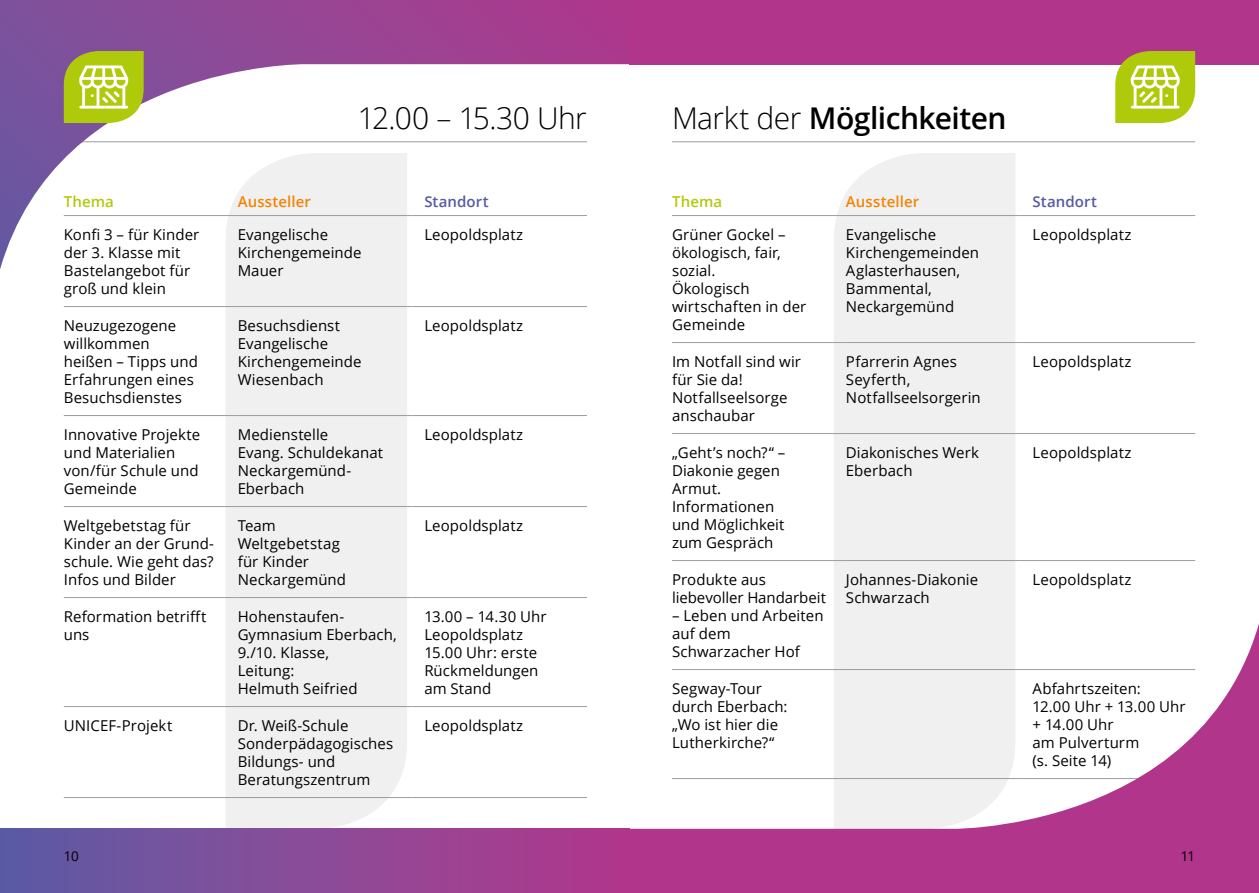
<style>
.page{position:relative;width:1259px;height:893px;background:#fff}
.page>*{position:absolute;margin:0;border:0;box-sizing:border-box;transform-origin:0 0}
.t1{font:600 30px "Open Sans";letter-spacing:-.015em;color:#000}
.t2{font:300 30px "Open Sans";letter-spacing:-.02em;color:#000}
.t3{font:15px/18px "Open Sans";letter-spacing:.005em;color:#000}
.t4{font:600 15px "Open Sans";letter-spacing:.01em;color:#f08505}
.t5{font:600 15px "Open Sans";letter-spacing:.005em;color:#555aa4}
.t6{font:600 15px "Open Sans";letter-spacing:.01em;color:#afca0b}
.t7{font:13.5px "Open Sans";color:#000}
.s1{font-weight:300}
</style>
<div class="page">
<div style="left:226px;top:269px;width:181px;height:560px;background:#f0f0f0"></div>
<div style="left:0;top:829px;width:629px;height:64px;background:linear-gradient(to right,#5d5ca4,#b4388b)"></div>
<div style="left:629px;top:0;width:630px;height:64px;background:#b0358b"></div>
<hr style="left:64px;top:306px;width:174px;height:1px;background:#9d9d9c">
<hr style="left:238px;top:306px;width:173px;height:1px;background:#9d9d9c">
<hr style="left:411px;top:306px;width:176px;height:1px;background:#9d9d9c">
<hr style="left:64px;top:415px;width:174px;height:1px;background:#9d9d9c">
<hr style="left:238px;top:415px;width:173px;height:1px;background:#9d9d9c">
<hr style="left:411px;top:415px;width:176px;height:1px;background:#9d9d9c">
<hr style="left:64px;top:506px;width:174px;height:1px;background:#9d9d9c">
<hr style="left:238px;top:506px;width:173px;height:1px;background:#9d9d9c">
<hr style="left:411px;top:506px;width:176px;height:1px;background:#9d9d9c">
<hr style="left:64px;top:597px;width:174px;height:1px;background:#9d9d9c">
<hr style="left:238px;top:597px;width:173px;height:1px;background:#9d9d9c">
<hr style="left:411px;top:597px;width:176px;height:1px;background:#9d9d9c">
<hr style="left:64px;top:706px;width:174px;height:1px;background:#9d9d9c">
<hr style="left:238px;top:706px;width:173px;height:1px;background:#9d9d9c">
<hr style="left:411px;top:706px;width:176px;height:1px;background:#9d9d9c">
<hr style="left:64px;top:797px;width:174px;height:1px;background:#9d9d9c">
<hr style="left:238px;top:797px;width:173px;height:1px;background:#9d9d9c">
<hr style="left:411px;top:797px;width:176px;height:1px;background:#9d9d9c">
<svg style="left:1115px;top:51px;width:80px;height:72px"></svg>
<svg style="left:0;top:0;width:629px;height:269px"></svg>
<hr style="left:672px;top:141px;width:523px;height:1px;background:#9d9d9c">
<div style="left:834px;top:153px;width:181px;height:374px;background:#f0f0f0"></div>
<hr style="left:672px;top:215px;width:174px;height:1px;background:#9d9d9c">
<hr style="left:846px;top:215px;width:173px;height:1px;background:#9d9d9c">
<hr style="left:1019px;top:215px;width:176px;height:1px;background:#9d9d9c">
<hr style="left:672px;top:433px;width:174px;height:1px;background:#9d9d9c">
<hr style="left:846px;top:433px;width:173px;height:1px;background:#9d9d9c">
<hr style="left:1019px;top:433px;width:176px;height:1px;background:#9d9d9c">
<hr style="left:672px;top:342px;width:174px;height:1px;background:#9d9d9c">
<hr style="left:846px;top:342px;width:173px;height:1px;background:#9d9d9c">
<hr style="left:1019px;top:342px;width:176px;height:1px;background:#9d9d9c">
<svg style="left:64px;top:51px;width:80px;height:72px"></svg>
<svg style="left:629px;top:527px;width:630px;height:366px"></svg>
<h1 class="t2" style="left:358px;top:98px;width:231px">12.00 – 15.30 Uhr</h1>
<p class="t6" style="left:64px;top:191px;width:52px">Thema</p>
<p class="t4" style="left:238px;top:191px;width:75px">Aussteller</p>
<p class="t5" style="left:424px;top:191px;width:66px">Standort</p>
<p class="t3" style="left:64px;top:225px;width:137px">Konfi 3 – für Kinder der 3. Klasse mit<br>Bastelangebot für groß und klein</p>
<p class="t3" style="left:238px;top:225px;width:125px">Evangelische<br>Kirchengemeinde<br>Mauer</p>
<p class="t3" style="left:424px;top:225px;width:100px">Leopoldsplatz</p>
<p class="t3" style="left:64px;top:316px;width:136px">Neuzugezogene willkommen heißen – Tipps und<br>Erfahrungen eines<br>Besuchsdienstes</p>
<p class="t3" style="left:238px;top:316px;width:125px">Besuchsdienst<br>Evangelische<br>Kirchengemeinde<br>Wiesenbach</p>
<p class="t3" style="left:424px;top:316px;width:100px">Leopoldsplatz</p>
<p class="t3" style="left:64px;top:425px;width:138px">Innovative Projekte und Materialien von/für Schule und<br>Gemeinde</p>
<p class="t3" style="left:238px;top:425px;width:147px">Medienstelle<br>Evang. Schuldekanat<br>Neckargemünd-<br>Eberbach</p>
<p class="t3" style="left:424px;top:425px;width:100px">Leopoldsplatz</p>
<p class="t3" style="left:64px;top:516px;width:152px">Weltgebetstag für<br>Kinder an der Grund&shy;schule. Wie geht das?<br>Infos und Bilder</p>
<p class="t3" style="left:238px;top:516px;width:110px">Team<br>Weltgebetstag für Kinder<br>Neckargemünd</p>
<p class="t3" style="left:424px;top:516px;width:100px">Leopoldsplatz</p>
<p class="t3" style="left:64px;top:607px;width:144px">Reformation betrifft uns</p>
<p class="t3" style="left:238px;top:607px;width:161px">Hohenstaufen-<br>Gymnasium Eberbach,<br>9./10. Klasse,<br>Leitung:<br>Helmuth Seifried</p>
<p class="t3" style="left:424px;top:607px;width:124px">13.00 – 14.30 Uhr<br>Leopoldsplatz<br>15.00 Uhr: erste<br>Rückmeldungen am Stand</p>
<p class="t3" style="left:64px;top:716px;width:110px">UNICEF-Projekt</p>
<p class="t3" style="left:238px;top:716px;width:157px">Dr. Weiß-Schule<br>Sonderpädagogisches<br>Bildungs- und<br>Beratungszentrum</p>
<p class="t3" style="left:424px;top:716px;width:100px">Leopoldsplatz</p>
<h1 class="t1" style="left:672px;top:98px;width:336px"><span class="s1">Markt der</span> Möglichkeiten</h1>
<p class="t6" style="left:672px;top:191px;width:52px">Thema</p>
<p class="t4" style="left:846px;top:191px;width:75px">Aussteller</p>
<p class="t5" style="left:1032px;top:191px;width:66px">Standort</p>
<p class="t3" style="left:672px;top:225px;width:136px">Grüner Gockel – ökologisch, fair, sozial.<br>Ökologisch wirtschaften in der<br>Gemeinde</p>
<p class="t3" style="left:846px;top:225px;width:135px">Evangelische<br>Kirchengemeinden<br>Aglasterhausen,<br>Bammental,<br>Neckargemünd</p>
<p class="t3" style="left:1032px;top:225px;width:100px">Leopoldsplatz</p>
<p class="t3" style="left:672px;top:352px;width:130px">Im Notfall sind wir für Sie da!<br>Notfallseelsorge anschaubar</p>
<p class="t3" style="left:846px;top:352px;width:136px">Pfarrerin Agnes<br>Seyferth,<br>Notfallseelsorgerin</p>
<p class="t3" style="left:1032px;top:352px;width:100px">Leopoldsplatz</p>
<p class="t3" style="left:672px;top:443px;width:115px">„Gehtʼs noch?“ –<br>Diakonie gegen<br>Armut.<br>Informationen und Möglichkeit zum Gespräch</p>
<p class="t3" style="left:846px;top:443px;width:135px">Diakonisches Werk<br>Eberbach</p>
<p class="t3" style="left:1032px;top:443px;width:100px">Leopoldsplatz</p>
<p class="t3" style="left:672px;top:570px;width:155px">Produkte aus liebevoller Handarbeit</p>
<p class="t3" style="left:672px;top:606px;width:153px">– Leben und Arbeiten auf dem<br>Schwarzacher Hof</p>
<p class="t3" style="left:846px;top:570px;width:134px">Johannes-Diakonie<br>Schwarzach</p>
<p class="t3" style="left:1032px;top:570px;width:100px">Leopoldsplatz</p>
<p class="t3" style="left:672px;top:679px;width:117px">Segway-Tour durch Eberbach: „Wo ist hier die<br>Lutherkirche?“</p>
<p class="t3" style="left:1032px;top:679px;width:154px">Abfahrtszeiten:<br>12.00 Uhr + 13.00 Uhr + 14.00 Uhr<br>am Pulverturm<br>(s. Seite 14)</p>
<p class="t7" style="left:64px;top:847px;width:16px">10</p>
<p class="t7" style="left:1180px;top:847px;width:16px">11</p>
</div>
